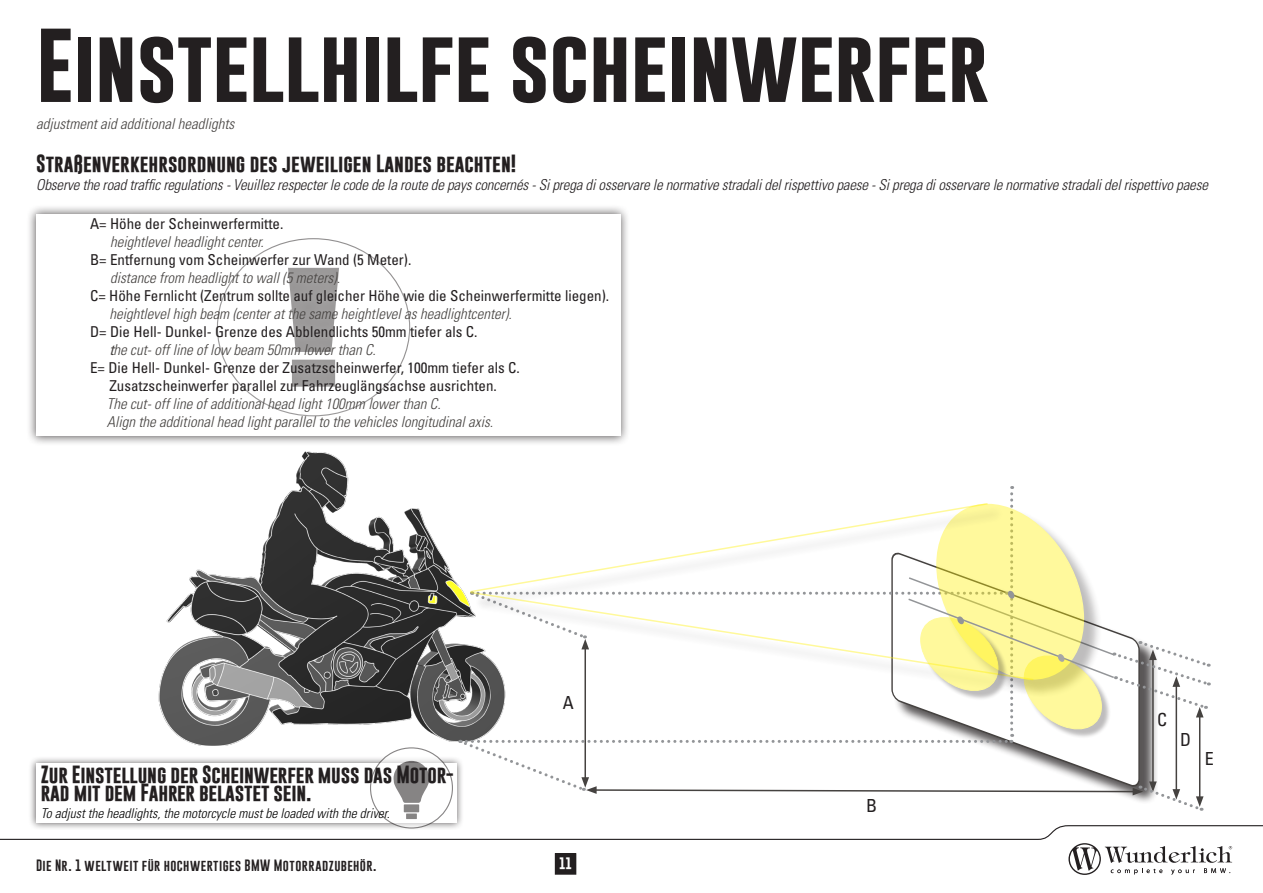
<style>
.page{position:relative;width:1263px;height:893px;background:#fff}
.page>*{position:absolute;margin:0;border:0;box-sizing:border-box;transform-origin:0 0}
.t1{font:700 75px "Gobold";letter-spacing:-.01em;color:#231f20}
.t2{font:700 18px/18px "Gobold";letter-spacing:-.01em;color:#231f20}
.t3{font:condensed 18px "Univers LT Std";color:#231f20}
.t4{font:condensed 15px "Univers LT Std";color:#231f20}
.t5{font:italic 300 condensed 15px "Univers LT Std";color:#454240}
.t6{font:italic 300 condensed 15px "Univers LT Std";letter-spacing:-.01em;color:#231f20}
.t7{font:italic 300 condensed 13.5px "Univers LT Std";color:#000}
.t8{font:12px "Gobold";letter-spacing:.035em;color:#231f20}
.t9{font:700 12px "Gobold";color:#fff}
.s1{font-weight:400}
</style>
<div class="page">
<svg style="left:0;top:825px;width:1263px;height:50px"></svg>
<img style="left:158px;top:453px;width:302px;height:291px">
<svg style="left:460px;top:486px;width:749px;height:325px"></svg>
<div style="left:26px;top:204px;width:605px;height:242px;background:#231f20;opacity:.75"></div>
<div style="left:36px;top:214px;width:585px;height:222px;background:#fff"></div>
<div style="left:555px;top:854px;width:21px;height:20px;background:#231f20"></div>
<div style="left:555px;top:853px;width:21px;height:21px;border:1px solid #231f20"></div>
<div style="left:80px;top:207px;width:538px;height:233px;background:#fff"></div>
<div style="left:28px;top:756px;width:436px;height:75px;background:#231f20;opacity:.75"></div>
<div style="left:36px;top:763px;width:420px;height:60px;background:#fff"></div>
<div style="left:370px;top:748px;width:82px;height:80px;background:#fff;border-radius:50%"></div>
<div style="left:370px;top:747px;width:83px;height:82px;border:1px solid #231f20;border-radius:50%"></div>
<div style="left:404px;top:804px;width:15px;height:8px;background:#868484"></div>
<svg style="left:393px;top:761px;width:36px;height:42px"></svg>
<div style="left:406px;top:813px;width:11px;height:6px;background:#868484"></div>
<p class="t1" style="left:36px;top:16px;width:954px">Einstellhilfe scheinwerfer</p>
<p class="t5" style="left:36px;top:115px;width:200px">adjustment aid additional headlights</p>
<p class="t2" style="left:36px;top:155px;width:482px">Straßenverkehrsordnung des jeweiligen Landes beachten!</p>
<p class="t6" style="left:36px;top:176px;width:1173px">Observe the road traffic regulations - Veuillez respecter le code de la route de pays concernés - Si prega di osservare le normative stradali del rispettivo paese - Si prega di osservare le normative stradali del rispettivo paese</p>
<p class="t4" style="left:90px;top:214px;width:195px">A= Höhe der Scheinwerfermitte.</p>
<p class="t5" style="left:110px;top:233px;width:155px">heightlevel headlight center.</p>
<p class="t4" style="left:90px;top:250px;width:323px">B= Entfernung vom Scheinwerfer zur Wand (5 Meter).</p>
<p class="t5" style="left:110px;top:269px;width:231px">distance from headlight to wall (5 meters).</p>
<p class="t4" style="left:90px;top:286px;width:521px">C= Höhe Fernlicht (Zentrum sollte auf gleicher Höhe wie die Scheinwerfermitte liegen).</p>
<p class="t5" style="left:109px;top:305px;width:404px">heightlevel high beam (center at the same heightlevel as headlightcenter).</p>
<p class="t4" style="left:90px;top:322px;width:389px">D= Die Hell- Dunkel- Grenze des Abblendlichts 50mm tiefer als C.</p>
<p class="t5" style="left:109px;top:341px;width:268px"><span class="s1">t</span>he cut- off line of low beam 50mm lower than C.</p>
<p class="t4" style="left:90px;top:358px;width:431px">E= Die Hell- Dunkel- Grenze der Zusatzscheinwerfer, 100mm tiefer als C.</p>
<p class="t4" style="left:109px;top:376px;width:389px">Zusatzscheinwerfer parallel zur Fahrzeuglängsachse ausrichten.</p>
<p class="t5" style="left:107px;top:395px;width:335px">The cut- off line of additional head light 100mm lower than C.</p>
<p class="t5" style="left:107px;top:413px;width:388px">Align the additional head light parallel to the vehicles longitudinal axis.</p>
<p class="t2" style="left:41px;top:766px;width:414px">Zur Einstellung der Scheinwerfer muss das Motor&shy;rad mit dem Fahrer belastet sein.</p>
<p class="t7" style="left:41px;top:805px;width:350px">To adjust the headlights, the motorcycle must be loaded with the driver.</p>
<p class="t8" style="left:36px;top:858px;width:342px">Die Nr. 1 weltweit für hochwertiges BMW Motorradzubehör.</p>
<p class="t3" style="left:563px;top:691px;width:12px">A</p>
<p class="t9" style="left:559px;top:855px;width:15px">11</p>
<p class="t3" style="left:866px;top:794px;width:12px">B</p>
<p class="t3" style="left:1157px;top:708px;width:12px">C</p>
<p class="t3" style="left:1180px;top:728px;width:12px">D</p>
<p class="t3" style="left:1205px;top:747px;width:10px">E</p>
</div>
